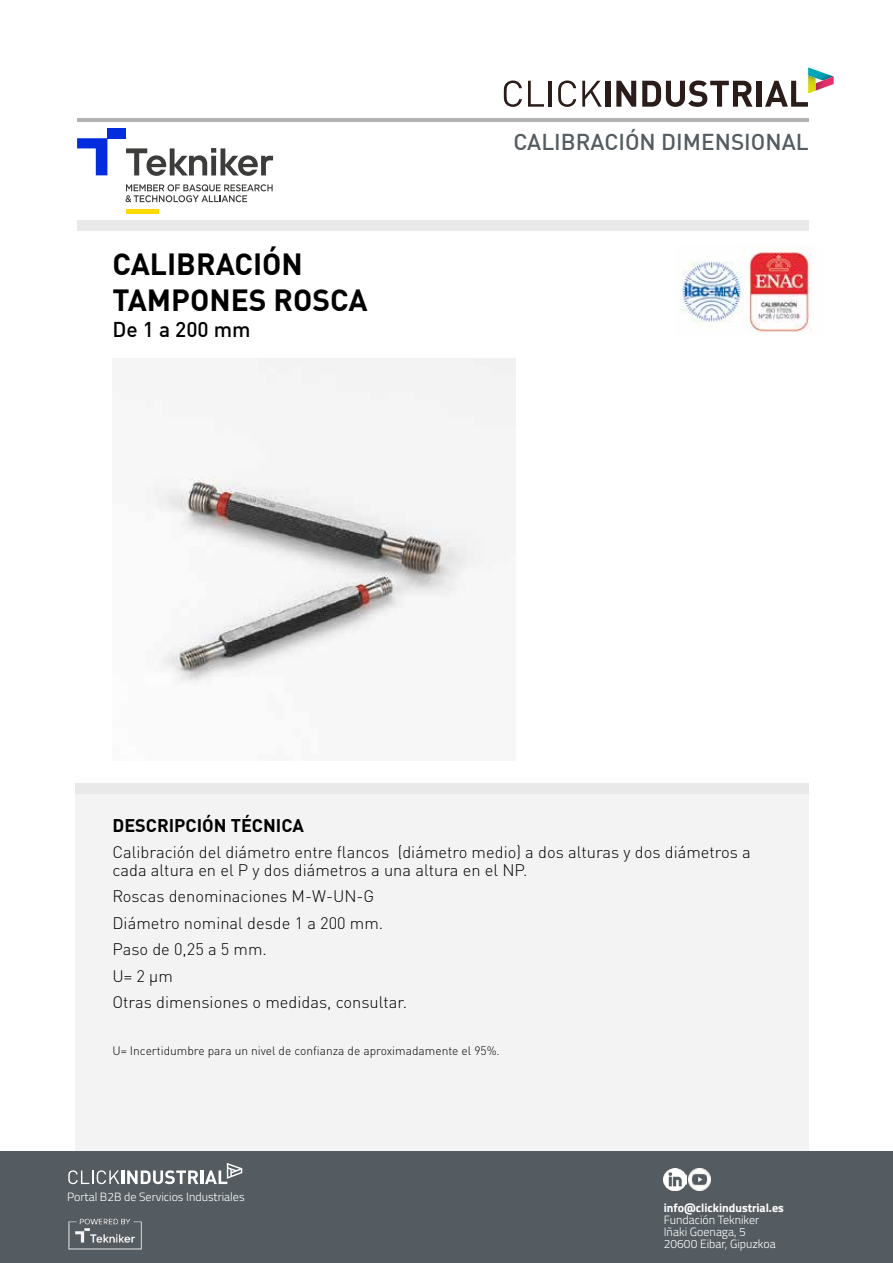
<style>
.page{position:relative;width:893px;height:1263px;background:#fff}
.page>*{position:absolute;margin:0;border:0;box-sizing:border-box;transform-origin:0 0}
.t1{font:700 30px "Unient DINCE";color:#000}
.t2{font:500 22.5px "Unient DINCE";color:#545c61}
.t3{font:500 21px "Unient DINCE";color:#000}
.t4{font:700 18px "Unient DINCE";color:#000}
.t5{font:300 16.5px/18px "DIN Pro";color:#000}
.t6{font:300 12px/12px "Titillium Web";color:#fff}
.t7{font:300 12px "DIN Pro";color:#000}
.t8{font:700 12px "Titillium Web";color:#fff}
</style>
<div class="page">
<div style="left:76px;top:789px;width:733px;height:405px;background:#f3f3f4"></div>
<svg style="left:504px;top:81px;width:18px;height:26px"></svg>
<svg style="left:528px;top:81px;width:16px;height:26px"></svg>
<hr style="left:549px;top:81px;width:3px;height:26px;background:#291c19">
<svg style="left:558px;top:81px;width:18px;height:26px"></svg>
<svg style="left:582px;top:81px;width:20px;height:26px"></svg>
<div style="left:605px;top:81px;width:5px;height:26px;background:#291c19"></div>
<svg style="left:616px;top:81px;width:20px;height:26px"></svg>
<svg style="left:642px;top:81px;width:111px;height:26px"></svg>
<div style="left:757px;top:81px;width:5px;height:26px;background:#291c19"></div>
<svg style="left:765px;top:67px;width:69px;height:40px"></svg>
<div style="left:0;top:1151px;width:893px;height:112px;background:#545c61"></div>
<div style="left:77px;top:220px;width:732px;height:11px;background:#e9e9e9"></div>
<div style="left:76px;top:783px;width:733px;height:11px;background:#e9e9e9"></div>
<hr style="left:77px;top:118px;width:732px;height:3px;background:#b3b2b2">
<svg style="left:126px;top:148px;width:147px;height:28px"></svg>
<svg style="left:77px;top:138px;width:30px;height:37px"></svg>
<div style="left:107px;top:128px;width:19px;height:10px;background:#032cdd"></div>
<svg style="left:126px;top:184px;width:147px;height:18px"></svg>
<hr style="left:126px;top:209px;width:32px;height:4px;background:#fedb00">
<img style="left:681px;top:246px;width:131px;height:86px">
<img style="left:688px;top:1168px;width:23px;height:23px">
<img style="left:664px;top:1168px;width:22px;height:23px">
<svg style="left:68px;top:1170px;width:52px;height:14px"></svg>
<hr style="left:121px;top:1170px;width:3px;height:14px;background:#fff">
<svg style="left:127px;top:1170px;width:71px;height:14px"></svg>
<hr style="left:201px;top:1170px;width:3px;height:14px;background:#fff">
<svg style="left:205px;top:1163px;width:37px;height:21px"></svg>
<img style="left:68px;top:1218px;width:73px;height:32px">
<img style="left:154px;top:359px;width:362px;height:324px">
<p class="t1" style="left:112px;top:244px;width:192px">CALIBRACIÓN</p>
<p class="t1" style="left:112px;top:280px;width:257px">TAMPONES ROSCA</p>
<p class="t3" style="left:112px;top:316px;width:140px">De 1 a 200 mm</p>
<h2 class="t2" style="left:513px;top:128px;width:297px">CALIBRACIÓN DIMENSIONAL</h2>
<p class="t4" style="left:112px;top:813px;width:193px">DESCRIPCIÓN TÉCNICA</p>
<p class="t5" style="left:112px;top:841px;width:640px">Calibración del diámetro entre flancos (diámetro medio) a dos alturas y dos diámetros a cada altura en el P y dos diámetros a una altura en el NP.</p>
<p class="t5" style="left:112px;top:886px;width:263px">Roscas denominaciones M-W-UN-G</p>
<p class="t5" style="left:112px;top:912px;width:272px">Diámetro nominal desde 1 a 200 mm.</p>
<p class="t5" style="left:112px;top:939px;width:156px">Paso de 0,25 a 5 mm.</p>
<p class="t5" style="left:112px;top:965px;width:62px">U= 2 μm</p>
<p class="t5" style="left:112px;top:992px;width:296px">Otras dimensiones o medidas, consultar.</p>
<p class="t7" style="left:112px;top:1042px;width:389px">U= Incertidumbre para un nivel de confianza de aproximadamente el 95%.</p>
<p class="t6" style="left:67px;top:1190px;width:179px">Portal B2B de Servicios Industriales</p>
<p class="t8" style="left:664px;top:1199px;width:122px">info@clickindustrial.es</p>
<p class="t6" style="left:664px;top:1213px;width:113px">Fundación Tekniker<br>Iñaki Goenaga, 5<br>20600 Eibar, Gipuzkoa</p>
</div>
